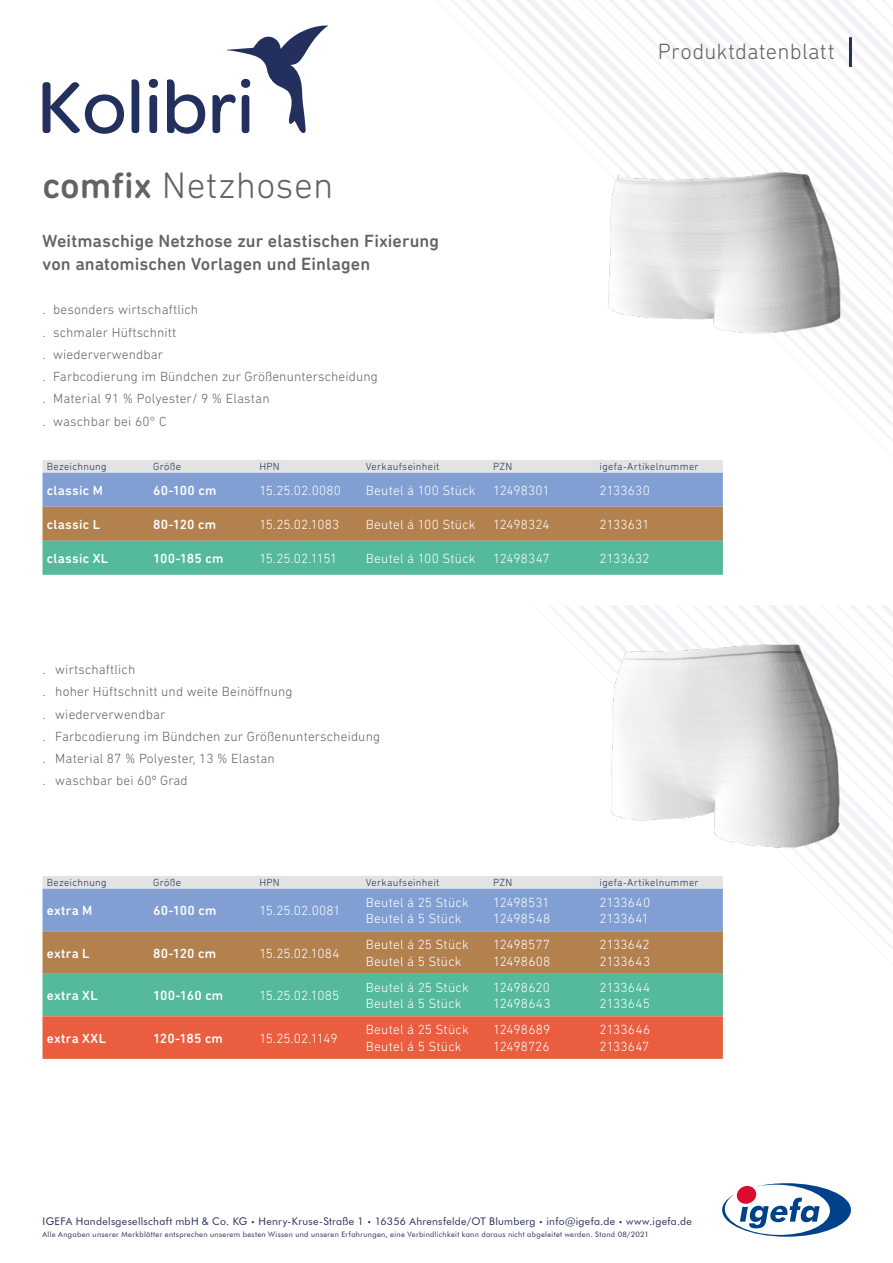
<style>
.page{position:relative;width:893px;height:1263px;background:#fff}
.page>*{position:absolute;margin:0;border:0;box-sizing:border-box;transform-origin:0 0}
.t1{font:300 37.5px "DIN Next Rounded LT Pro";letter-spacing:.005em;color:#646363}
.t2{font:300 22.5px "DIN Next Rounded LT Pro";letter-spacing:.01em;color:#646363}
.t3{font:500 18px/22.5px "DIN Next Rounded LT Pro";letter-spacing:.005em;color:#646363}
.t4{font:300 13.5px/16.5px "DIN Next Rounded LT Pro";letter-spacing:.015em;color:#fff}
.t5{font:300 13.5px/22.2px "DIN Next Rounded LT Pro";letter-spacing:.01em;color:#646363}
.t6{font:500 13.5px "DIN Next Rounded LT Pro";letter-spacing:.015em;color:#fff}
.t7{font:300 13.5px/16.5px "DIN Next Rounded LT Pro";letter-spacing:-.005em;color:#fff}
.t8{font:300 13.5px "DIN Next Rounded LT Pro";letter-spacing:-.02em;color:#fff}
.t9{font:300 13.5px "DIN Next Rounded LT Pro";letter-spacing:-.045em;color:#fff}
.t10{font:300 13.5px "DIN Next Rounded LT Pro";letter-spacing:-.035em;color:#fff}
.t11{font:300 10.5px "DIN Next Rounded LT Pro";letter-spacing:.025em;color:#252d5b}
.t12{font:10.5px "Futura BT";letter-spacing:.03em;color:#252d5b}
.t13{font:7.5px "Futura BT";letter-spacing:.045em;color:#252d5b}
.s1{font-weight:500}
.s2{font-size:7.5px}
</style>
<div class="page">
<svg style="left:722px;top:1183px;width:129px;height:53px"></svg>
<div style="left:736px;top:1186px;width:21px;height:18px;background:#dd0b2f;border-radius:50%"></div>
<svg style="left:43px;top:82px;width:81px;height:52px"></svg>
<svg style="left:132px;top:79px;width:7px;height:54px"></svg>
<svg style="left:149px;top:79px;width:9px;height:54px"></svg>
<svg style="left:167px;top:79px;width:38px;height:55px"></svg>
<svg style="left:212px;top:26px;width:116px;height:107px"></svg>
<hr style="left:849px;top:37px;width:3px;height:30px;background:#252d5b">
<img style="left:605px;top:170px;width:245px;height:171px">
<svg style="left:43px;top:460px;width:680px;height:115px;background:#8ea59d"></svg>
<img style="left:601px;top:641px;width:249px;height:224px">
<svg style="left:43px;top:876px;width:680px;height:183px;background:#a29386"></svg>
<h2 class="t2" style="left:658px;top:39px;width:179px">Produktdatenblatt</h2>
<h1 class="t1" style="left:43px;top:164px;width:293px"><span class="s1">comfix</span> Netzhosen</h1>
<h3 class="t3" style="left:43px;top:230px;width:398px">Weitmaschige Netzhose zur elastischen Fixierung von anatomischen Vorlagen und Einlagen</h3>
<p class="t5" style="left:43px;top:299px;width:337px">. besonders wirtschaftlich<br>. schmaler Hüftschnitt<br>. wiederverwendbar<br>. Farbcodierung im Bündchen zur Größenunterscheidung . Material 91 % Polyester/ 9 % Elastan<br>. waschbar bei 60° C</p>
<p class="t11" style="left:47px;top:460px;width:61px">Bezeichnung</p>
<p class="t11" style="left:153px;top:460px;width:30px">Größe</p>
<p class="t11" style="left:259px;top:460px;width:22px">HPN</p>
<p class="t11" style="left:366px;top:460px;width:75px">Verkaufseinheit</p>
<p class="t11" style="left:493px;top:460px;width:21px">PZN</p>
<p class="t11" style="left:600px;top:460px;width:101px">igefa-Artikelnummer</p>
<p class="t6" style="left:47px;top:482px;width:58px">classic M</p>
<p class="t6" style="left:153px;top:482px;width:65px">60-100 cm</p>
<p class="t4" style="left:259px;top:482px;width:83px">15.25.02.0080</p>
<p class="t4" style="left:366px;top:482px;width:111px">Beutel á 100 Stück</p>
<p class="t7" style="left:493px;top:482px;width:58px">12498301</p>
<p class="t4" style="left:600px;top:482px;width:52px">2133630</p>
<p class="t6" style="left:47px;top:516px;width:55px">classic L</p>
<p class="t6" style="left:153px;top:516px;width:65px">80-120 cm</p>
<p class="t4" style="left:259px;top:516px;width:81px">15.25.02.1083</p>
<p class="t4" style="left:366px;top:516px;width:111px">Beutel á 100 Stück</p>
<p class="t8" style="left:493px;top:516px;width:58px">12498324</p>
<p class="t4" style="left:600px;top:516px;width:51px">2133631</p>
<p class="t6" style="left:47px;top:550px;width:63px">classic XL</p>
<p class="t6" style="left:153px;top:550px;width:72px">100-185 cm</p>
<p class="t9" style="left:259px;top:550px;width:79px">15.25.02.1151</p>
<p class="t4" style="left:366px;top:550px;width:111px">Beutel á 100 Stück</p>
<p class="t8" style="left:493px;top:550px;width:58px">12498347</p>
<p class="t4" style="left:600px;top:550px;width:52px">2133632</p>
<p class="t5" style="left:43px;top:658px;width:339px">. wirtschaftlich<br>. hoher Hüftschnitt und weite Beinöffnung<br>. wiederverwendbar<br>. Farbcodierung im Bündchen zur Größenunterscheidung . Material 87 % Polyester, 13 % Elastan<br>. waschbar bei 60º Grad</p>
<p class="t11" style="left:47px;top:876px;width:61px">Bezeichnung</p>
<p class="t11" style="left:153px;top:876px;width:30px">Größe</p>
<p class="t11" style="left:259px;top:876px;width:22px">HPN</p>
<p class="t11" style="left:366px;top:876px;width:75px">Verkaufseinheit</p>
<p class="t11" style="left:493px;top:876px;width:21px">PZN</p>
<p class="t11" style="left:600px;top:876px;width:101px">igefa-Artikelnummer</p>
<p class="t6" style="left:47px;top:903px;width:47px">extra M</p>
<p class="t6" style="left:153px;top:903px;width:65px">60-100 cm</p>
<p class="t4" style="left:259px;top:902px;width:83px">15.25.02.0081</p>
<p class="t4" style="left:366px;top:894px;width:105px">Beutel á 25 Stück<br>Beutel á 5 Stück</p>
<p class="t4" style="left:493px;top:894px;width:59px">12498531<br>12498548</p>
<p class="t4" style="left:600px;top:894px;width:52px">2133640<br>2133641</p>
<p class="t6" style="left:47px;top:945px;width:44px">extra L</p>
<p class="t6" style="left:153px;top:945px;width:65px">80-120 cm</p>
<p class="t4" style="left:259px;top:945px;width:82px">15.25.02.1084</p>
<p class="t4" style="left:366px;top:936px;width:105px">Beutel á 25 Stück<br>Beutel á 5 Stück</p>
<p class="t4" style="left:493px;top:936px;width:59px">12498577<br>12498608</p>
<p class="t4" style="left:600px;top:936px;width:52px">2133642<br>2133643</p>
<p class="t6" style="left:47px;top:988px;width:52px">extra XL</p>
<p class="t6" style="left:153px;top:988px;width:72px">100-160 cm</p>
<p class="t4" style="left:259px;top:987px;width:81px">15.25.02.1085</p>
<p class="t4" style="left:366px;top:979px;width:105px">Beutel á 25 Stück<br>Beutel á 5 Stück</p>
<p class="t4" style="left:493px;top:979px;width:59px">12498620<br>12498643</p>
<p class="t4" style="left:600px;top:979px;width:52px">2133644<br>2133645</p>
<p class="t6" style="left:47px;top:1030px;width:61px">extra XXL</p>
<p class="t6" style="left:153px;top:1030px;width:71px">120-185 cm</p>
<p class="t10" style="left:259px;top:1030px;width:80px">15.25.02.1149</p>
<p class="t4" style="left:366px;top:1021px;width:105px">Beutel á 25 Stück<br>Beutel á 5 Stück</p>
<p class="t7" style="left:493px;top:1021px;width:59px">12498689<br>12498726</p>
<p class="t4" style="left:600px;top:1021px;width:52px">2133646<br>2133647</p>
<p class="t12" style="left:43px;top:1215px;width:651px">IGEFA Handelsgesellschaft mbH &amp; Co. KG <span class="s2">•</span> Henry-Kruse-Straße 1 <span class="s2">•</span> 16356 Ahrensfelde/OT Blumberg <span class="s2">•</span> info@igefa.de <span class="s2">•</span> www.igefa.de</p>
<p class="t13" style="left:43px;top:1230px;width:608px">Alle Angaben unserer Merkblätter entsprechen unserem besten Wissen und unseren Erfahrungen, eine Verbindlichkeit kann daraus nicht abgeleitet werden. Stand 08/2021</p>
</div>
